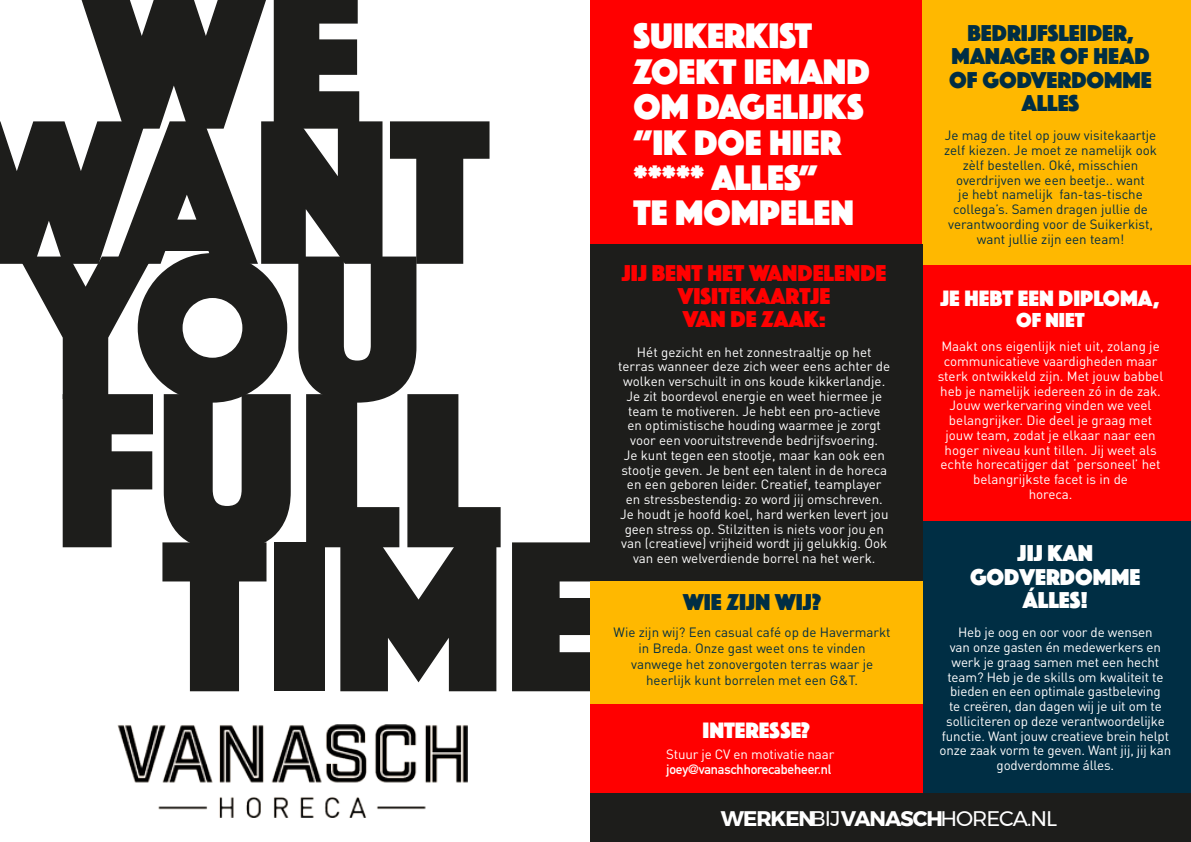
<style>
.page{position:relative;width:1191px;height:842px;background:#fff}
.page>*{position:absolute;margin:0;border:0;box-sizing:border-box;transform-origin:0 0}
.t1{font:229.6px "Phosphate Solid";color:#1d1d1b}
.t2{font:223.2px "Phosphate Solid";color:#1d1d1b}
.t3{font:213.5px "Phosphate Solid";color:#1d1d1b}
.t4{font:36.9px/35.4px "Phosphate Solid";color:#fff}
.t5{font:23.9px/23.2px "Phosphate Solid";color:#002e44;text-align:center}
.t6{font:23.9px/23.2px "Phosphate Solid";color:#f00;text-align:center}
.t7{font:23.9px/23.2px "Phosphate Solid";color:#fff;text-align:center}
.t8{font:23.2px "Phosphate Solid";color:#fff}
.t9{font:700 21.1px "Montserrat";letter-spacing:-.05em;color:#fff}
.t10{font:21.1px "Phosphate Solid";color:#fff}
.t11{font:13.3px/14.7px "DINOT";color:#fff;text-align:center}
.t12{font:13.3px/14.7px "DINOT";color:#002e44;text-align:center}
.t13{font:700 13.3px "DIN Alternate";letter-spacing:-.01em;color:#fff}
.s1{font-weight:400}
</style>
<div class="page">
<div style="left:591px;top:0;width:332px;height:245px;background:#f00"></div>
<div style="left:923px;top:0;width:268px;height:265px;background:#ffb800"></div>
<div style="left:916px;top:520px;width:275px;height:282px;background:#002e44"></div>
<div style="left:591px;top:703px;width:332px;height:96px;background:#f00"></div>
<div style="left:917px;top:265px;width:274px;height:255px;background:#f00"></div>
<div style="left:591px;top:581px;width:332px;height:122px;background:#ffb800"></div>
<div style="left:591px;top:245px;width:332px;height:336px;background:#1d1d1b"></div>
<div style="left:591px;top:793px;width:600px;height:49px;background:#1d1d1b"></div>
<img style="left:117px;top:724px;width:350px;height:94px">
<h3 class="t3" style="left:81px;top:-94px;width:285px">WE</h3>
<h3 class="t3" style="left:-44px;top:41px;width:534px">WANT</h3>
<h3 class="t3" style="left:23px;top:176px;width:402px">YOU</h3>
<h1 class="t1" style="left:55px;top:307px;width:447px">FULL</h1>
<h2 class="t2" style="left:162px;top:458px;width:446px">TIME</h2>
<h3 class="t4" style="left:633px;top:16px;width:238px">SUIKERKIST<br>ZOEKT IEMAND<br>OM DAGELIJKS “IK DOE HIER ***** ALLES”<br>TE MOMPELEN</h3>
<h3 class="t5" style="left:949px;top:20px;width:204px">BEDRIJFSLEIDER,<br>MANAGER OF HEAD<br>OF GODVERDOMME<br>ALLES</h3>
<p class="t12" style="left:944px;top:128px;width:214px">Je mag de titel op jouw visitekaartje zelf kiezen. Je moet ze namelijk ook zèlf bestellen. Oké, misschien overdrijven we een beetje.. want<br>je hebt namelijk fan-tas-tische collega’s. Samen dragen jullie de verantwoording voor de Suikerkist, want jullie zijn een team!</p>
<h3 class="t6" style="left:622px;top:260px;width:266px">JIJ BENT HET WANDELENDE<br>VISITEKAARTJE<br>VAN DE ZAAK:</h3>
<p class="t11" style="left:618px;top:344px;width:273px">Hét gezicht en het zonnestraaltje op het terras wanneer deze zich weer eens achter de wolken verschuilt in ons koude kikkerlandje.<br>Je zit boordevol energie en weet hiermee je team te motiveren. Je hebt een pro-actieve<br>en optimistische houding waarmee je zorgt voor een vooruitstrevende bedrijfsvoering.<br>Je kunt tegen een stootje, maar kan ook een stootje geven. Je bent een talent in de horeca en een geboren leider. Creatief, teamplayer en stressbestendig: zo word jij omschreven.<br>Je houdt je hoofd koel, hard werken levert jou geen stress op. Stilzitten is niets voor jou en van (creatieve) vrijheid wordt jij gelukkig. Óok van een welverdiende borrel na het werk.</p>
<h3 class="t8" style="left:940px;top:282px;width:220px">JE HEBT EEN DIPLOMA,</h3>
<h3 class="t10" style="left:1016px;top:305px;width:70px">OF NIET</h3>
<p class="t11" style="left:937px;top:339px;width:227px">Maakt ons eigenlijk niet uit, zolang je communicatieve vaardigheden maar sterk ontwikkeld zijn. Met jouw babbel heb je namelijk iedereen zó in de zak.<br>Jouw werkervaring vinden we veel belangrijker. Die deel je graag met jouw team, zodat je elkaar naar een hoger niveau kunt tillen. Jij weet als echte horecatijger dat ‘personeel’ het belangrijkste facet is in de<br>horeca.</p>
<h3 class="t7" style="left:970px;top:541px;width:172px">JIJ KAN<br>GODVERDOMME<br>ÁLLES!</h3>
<p class="t11" style="left:939px;top:625px;width:233px">Heb je oog en oor voor de wensen<br>van onze gasten én medewerkers en werk je graag samen met een hecht team? Heb je de skills om kwaliteit te bieden en een optimale gastbeleving<br>te creëren, dan dagen wij je uit om te solliciteren op deze verantwoordelijke functie. Want jouw creatieve brein helpt onze zaak vorm te geven. Want jij, jij kan godverdomme álles.</p>
<h3 class="t5" style="left:683px;top:589px;width:139px">WIE ZIJN WIJ?</h3>
<p class="t12" style="left:613px;top:624px;width:279px;line-height:16px">Wie zijn wij? Een casual café op de Havermarkt in Breda. Onze gast weet ons te vinden vanwege het zonovergoten terras waar je heerlijk kunt borrelen met een G&amp;T.</p>
<h3 class="t8" style="left:702px;top:713px;width:109px">INTERESSE?</h3>
<p class="t11" style="left:666px;top:747px;width:170px">Stuur je CV en motivatie naar</p>
<p class="t13" style="left:666px;top:759px;width:167px">joey@vanaschhorecabeheer.nl</p>
<h3 class="t9" style="left:721px;top:802px;width:338px">WERKEN<span class="s1">BIJ</span>VANASCH<span class="s1">HORECA.NL</span></h3>
</div>
